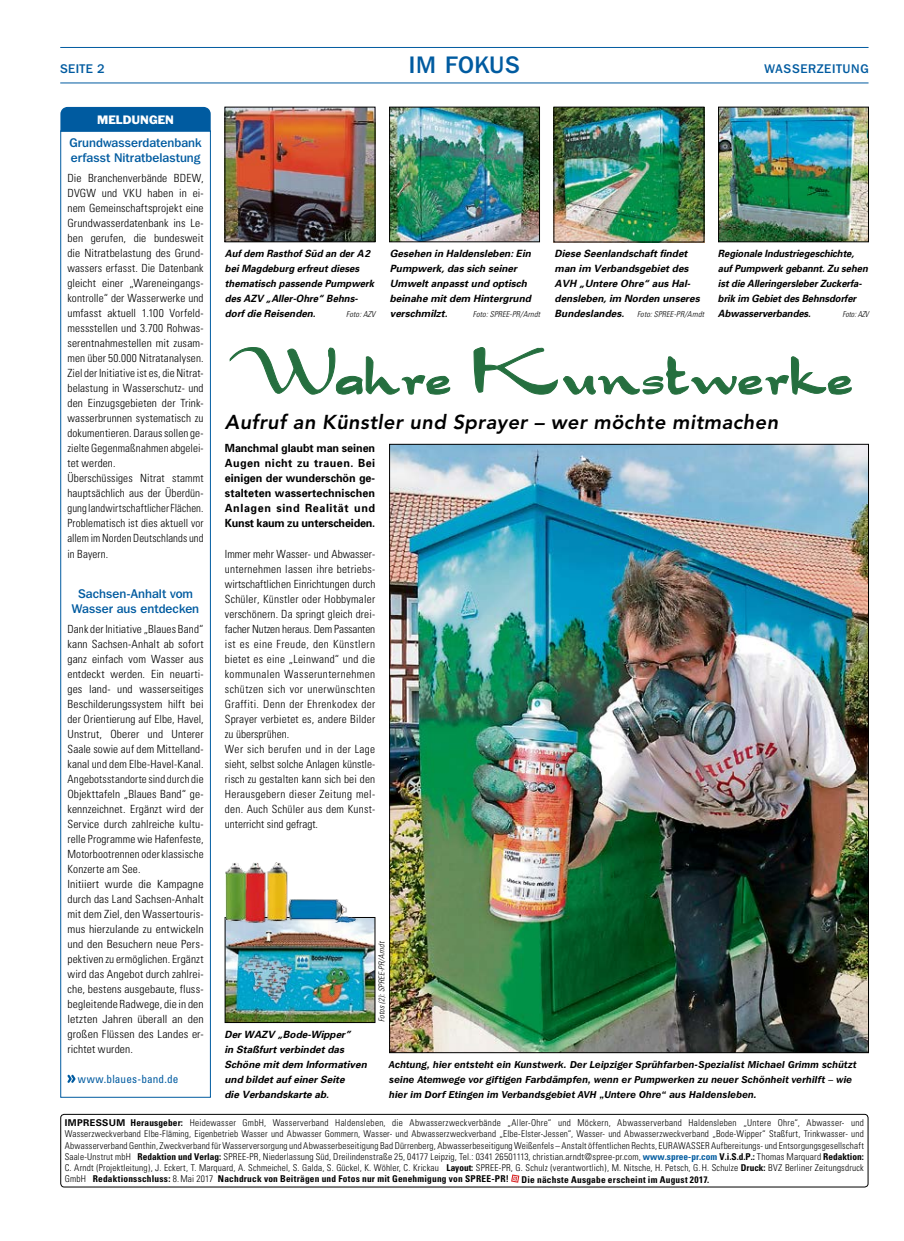
<style>
.page{position:relative;width:904px;height:1241px;background:#fff}
.page>*{position:absolute;margin:0;border:0;box-sizing:border-box;transform-origin:0 0}
.t1{font:61.25px "Dragonwick";letter-spacing:.02em;color:#256f3f;scale:.92 1}
.t2{font:500 23.75px "Franklin Gothic IT Cby BT";letter-spacing:.025em;color:#005ba0}
.t3{font:italic 800 20px "Avenir";letter-spacing:.02em;color:#000}
.t4{font:500 12.5px/15px "Franklin Gothic IT Cby BT";letter-spacing:.015em;color:#005ba0}
.t5{font:500 12.5px "Franklin Gothic IT Cby BT";letter-spacing:.05em;color:#005ba0}
.t6{font:300 condensed 11.25px/15px "Univers";letter-spacing:.01em;color:#000}
.t7{font:700 11.25px/15px "Univers";letter-spacing:-.005em;color:#000;text-align:justify;scale:.96 1}
.t8{font:condensed 11.25px "Univers";letter-spacing:.01em;color:#005ba0}
.t9{font:11.25px "Franklin Gothic";color:#fff}
.t10{font:italic 700 10px/15px "Univers";color:#000}
.t11{font:italic 600 10px/15px "Franklin Gothic IT Cby BT";letter-spacing:.01em;color:#000}
.t12{font:italic 700 10px/15px "Univers";color:#000;scale:.95 1}
.t13{font:italic 700 10px/15px "Univers";color:#000;scale:.96 1}
.t14{font:300 condensed 9.38px/11.1px "Univers";letter-spacing:.02em;color:#000;text-align:justify}
.t15{font:700 condensed 9.38px "Univers";letter-spacing:.02em;color:#000}
.t16{font:italic 300 condensed 8.12px "Univers";letter-spacing:.015em;color:#000}
.t17{font:italic 300 condensed 8.12px "Univers";letter-spacing:.015em;color:#000;scale:.95 1}
.s1{font-weight:700;font-stretch:normal}
.s2{font-weight:700}
.s3{font-weight:700;color:#005ba0}
</style>
<div class="page">
<hr style="left:60px;top:83px;width:808px;height:1px;background:#005ba0">
<hr style="left:60px;top:47px;width:808px;height:1px;background:#005ba0">
<svg style="left:511px;top:1174px;width:8px;height:8px"></svg>
<div style="left:60px;top:1113px;width:808px;height:74px;border:1px solid #000;border-radius:4px"></div>
<img style="left:555px;top:109px;width:147px;height:131px">
<div style="left:553px;top:107px;width:151px;height:135px;border:1px solid #000"></div>
<img style="left:720px;top:109px;width:146px;height:131px">
<div style="left:718px;top:107px;width:150px;height:135px;border:1px solid #000"></div>
<img style="left:227px;top:109px;width:146px;height:131px">
<div style="left:225px;top:107px;width:150px;height:135px;border:1px solid #000"></div>
<svg style="left:229px;top:347px;width:221px;height:48px"></svg>
<svg style="left:473px;top:347px;width:379px;height:48px"></svg>
<img style="left:391px;top:109px;width:146px;height:131px">
<div style="left:389px;top:107px;width:150px;height:135px;border:1px solid #000"></div>
<img style="left:391px;top:446px;width:475px;height:604px">
<img style="left:227px;top:919px;width:146px;height:101px">
<img style="left:225px;top:862px;width:132px;height:60px">
<div style="left:60px;top:130px;width:151px;height:967px;background:#fff;border:1px solid #005ba0"></div>
<div style="left:60px;top:107px;width:151px;height:25px;background:#005ba0"></div>
<svg style="left:67px;top:1074px;width:8px;height:8px"></svg>
<p class="t4" style="left:60px;top:61px;width:46px">seite 2</p>
<p class="t2" style="left:409px;top:50px;width:112px">Im FoKus</p>
<p class="t5" style="left:764px;top:61px;width:105px">Wasserzeitung</p>
<p class="t9" style="left:97px;top:112px;width:78px">MELDUNGEN</p>
<p class="t4" style="left:69px;top:135px;width:134px">Grundwasserdatenbank erfasst Nitratbelastung</p>
<p class="t6" style="left:67px;top:171px;width:138px">Die Branchenverbände BDEW,<br>DVGW und VKU haben in ei&shy;nem Gemeinschaftsprojekt eine<br>Grundwasserdatenbank ins Le&shy;ben gerufen, die bundesweit die Nitratbelastung des Grund&shy;wassers erfasst. Die Datenbank gleicht einer „Wareneingangs&shy;kontrolle“ der Wasserwerke und umfasst aktuell 1.100 Vorfeld&shy;messstellen und 3.700 Rohwas&shy;serentnahmestellen mit zusam&shy;men über 50.000 Nitratanalysen.<br>Ziel der Initiative ist es, die Nitrat&shy;belastung in Wasserschutz- und den Einzugsgebieten der Trink&shy;wasserbrunnen systematisch zu dokumentieren. Daraus sollen ge&shy;zielte Gegenmaßnahmen abgelei&shy;tet werden.<br>Überschüssiges Nitrat stammt hauptsächlich aus der Überdün&shy;gung landwirtschaftlicher Flächen.<br>Problematisch ist dies aktuell vor allem im Norden Deutschlands und in Bayern.</p>
<p class="t4" style="left:72px;top:585px;width:129px;text-align:center">Sachsen-Anhalt vom<br>Wasser aus entdecken</p>
<p class="t6" style="left:67px;top:621px;width:138px">Dank der Initiative „Blaues Band“ kann Sachsen-Anhalt ab sofort ganz einfach vom Wasser aus entdeckt werden. Ein neuarti&shy;ges land- und wasserseitiges<br>Beschilderungssystem hilft bei der Orientierung auf Elbe, Havel,<br>Unstrut, Oberer und Unterer<br>Saale sowie auf dem Mittelland&shy;kanal und dem Elbe-Havel-Kanal.<br>Angebotsstandorte sind durch die<br>Objekttafeln „Blaues Band“ ge&shy;kennzeichnet. Ergänzt wird der<br>Service durch zahlreiche kultu&shy;relle Programme wie Hafenfeste,<br>Motorbootrennen oder klassische<br>Konzerte am See.<br>Initiiert wurde die Kampagne durch das Land Sachsen-Anhalt mit dem Ziel, den Wassertouris&shy;mus hierzulande zu entwickeln und den Besuchern neue Pers&shy;pektiven zu ermöglichen. Ergänzt wird das Angebot durch zahlrei&shy;che, bestens ausgebaute, fluss&shy;begleitende Radwege, die in den letzten Jahren überall an den großen Flüssen des Landes er&shy;richtet wurden.</p>
<p class="t8" style="left:78px;top:1071px;width:102px">www.blaues-band.de</p>
<p class="t13" style="left:225px;top:246px;width:157px">Auf dem Rasthof Süd an der A2 bei Magdeburg erfreut dieses thematisch passende Pumpwerk des AZV „Aller-Ohre“ Behns&shy;dorf die Reisenden.</p>
<p class="t16" style="left:346px;top:309px;width:30px">Foto: AZV</p>
<p class="t10" style="left:390px;top:246px;width:143px">Gesehen in Haldensleben: Ein<br>Pumpwerk, das sich seiner<br>Umwelt anpasst und optisch beinahe mit dem Hintergrund verschmilzt.</p>
<p class="t16" style="left:473px;top:309px;width:69px">Foto: SPREE-PR/Arndt</p>
<p class="t10" style="left:554px;top:246px;width:147px">Diese Seenlandschaft findet man im Verbandsgebiet des<br>AVH „Untere Ohre“ aus Hal&shy;densleben, im Norden unseres<br>Bundeslandes.</p>
<p class="t16" style="left:637px;top:309px;width:69px">Foto: SPREE-PR/Arndt</p>
<p class="t12" style="left:718px;top:246px;width:159px">Regionale Industriegeschichte, auf Pumpwerk gebannt. Zu sehen ist die Alleringersleber Zuckerfa&shy;brik im Gebiet des Behnsdorfer<br>Abwasserverbandes.</p>
<p class="t17" style="left:842px;top:309px;width:29px">Foto: AZV</p>
<p class="t1" style="left:225px;top:347px;width:684px">Wahre Kunstwerke</p>
<p class="t3" style="left:225px;top:410px;width:554px">Aufruf an Künstler und Sprayer – wer möchte mitmachen</p>
<p class="t7" style="left:225px;top:441px;width:158px">Manchmal glaubt man seinen Augen nicht zu trauen. Bei einigen der wunderschön ge&shy;stalteten wassertechnischen Anlagen sind Realität und Kunst kaum zu unterscheiden.</p>
<p class="t6" style="left:225px;top:546px;width:152px">Immer mehr Wasser- und Abwasser&shy;unternehmen lassen ihre betriebs&shy;wirtschaftlichen Einrichtungen durch Schüler, Künstler oder Hobbymaler verschönern. Da springt gleich drei&shy;facher Nutzen heraus. Dem Passanten ist es eine Freude, den Künstlern bietet es eine „Leinwand“ und die kommunalen Wasserunternehmen schützen sich vor unerwünschten Graffiti. Denn der Ehrenkodex der Sprayer verbietet es, andere Bilder zu übersprühen.<br>Wer sich berufen und in der Lage sieht, selbst solche Anlagen künstle&shy;risch zu gestalten kann sich bei den Herausgebern dieser Zeitung mel&shy;den. Auch Schüler aus dem Kunst&shy;unterricht sind gefragt.</p>
<p class="t10" style="left:224px;top:1026px;width:144px">Der WAZV „Bode-Wipper”<br>in Staßfurt verbindet das<br>Schöne mit dem Informativen und bildet auf einer Seite<br>die Verbandskarte ab.</p>
<p class="t16" style="left:377px;top:1022px;width:82px;rotate:-90deg">Fotos (2): SPREE-PR/Arndt</p>
<p class="t11" style="left:389px;top:1056px;width:469px">Achtung, hier entsteht ein Kunstwerk. Der Leipziger Sprühfarben-Spezialist Michael Grimm schützt seine Atemwege vor giftigen Farbdämpfen, wenn er Pumpwerken zu neuer Schönheit verhilft – wie hier im Dorf Etingen im Verbandsgebiet AVH „Untere Ohre“ aus Haldensleben.</p>
<p class="t14" style="left:65px;top:1117px;width:800px"><span class="s1">IMPRESSUM</span> <span class="s2">Herausgeber:</span> Heidewasser GmbH, Wasserverband Haldensleben, die Abwasserzweckverbände „Aller-Ohre“ und Möckern, Abwasserverband Haldensleben „Untere Ohre“, Abwasser- und Wasserzweckverband Elbe-Fläming, Eigenbetrieb Wasser und Abwasser Gommern, Wasser- und Abwasserzweckverband „Elbe-Elster-Jessen“, Wasser- und Abwasserzweckverband „Bode-Wipper“ Staßfurt, Trinkwasser- und Abwasserverband Genthin, Zweckverband für Wasserversorgung und Abwasserbeseitigung Bad Dürrenberg, Abwasserbeseitigung Weißenfels – Anstalt öffentlichen Rechts, EURAWASSER Aufbereitungs- und Entsorgungsgesellschaft Saale-Unstrut mbH <span class="s2">Redaktion und Verlag:</span> SPREE-PR, Niederlassung Süd, Dreilindenstraße 25, 04177 Leipzig, Tel.: 0341 26501113, christian.arndt@spree-pr.com, <span class="s3">www.spree-pr.com</span> <span class="s2">V.i.S.d.P.:</span> Thomas Marquard <span class="s2">Redaktion:<br></span>C. Arndt (Projektleitung), J. Eckert, T. Marquard, A. Schmeichel, S. Galda, S. Gückel, K. Wöhler, C. Krickau <span class="s2">Layout:</span> SPREE-PR, G. Schulz (verantwortlich), M. Nitsche, H. Petsch, G.H. Schulze <span class="s2">Druck:</span> BVZ Berliner Zeitungsdruck GmbH <span class="s2">Redaktionsschluss:</span> 8.Mai 2017 <span class="s2">Nachdruck von Beiträgen und Fotos nur mit Genehmigung von SPREE-PR!</span></p>
<p class="t15" style="left:521px;top:1173px;width:189px">Die nächste Ausgabe erscheint im August 2017.</p>
</div>
